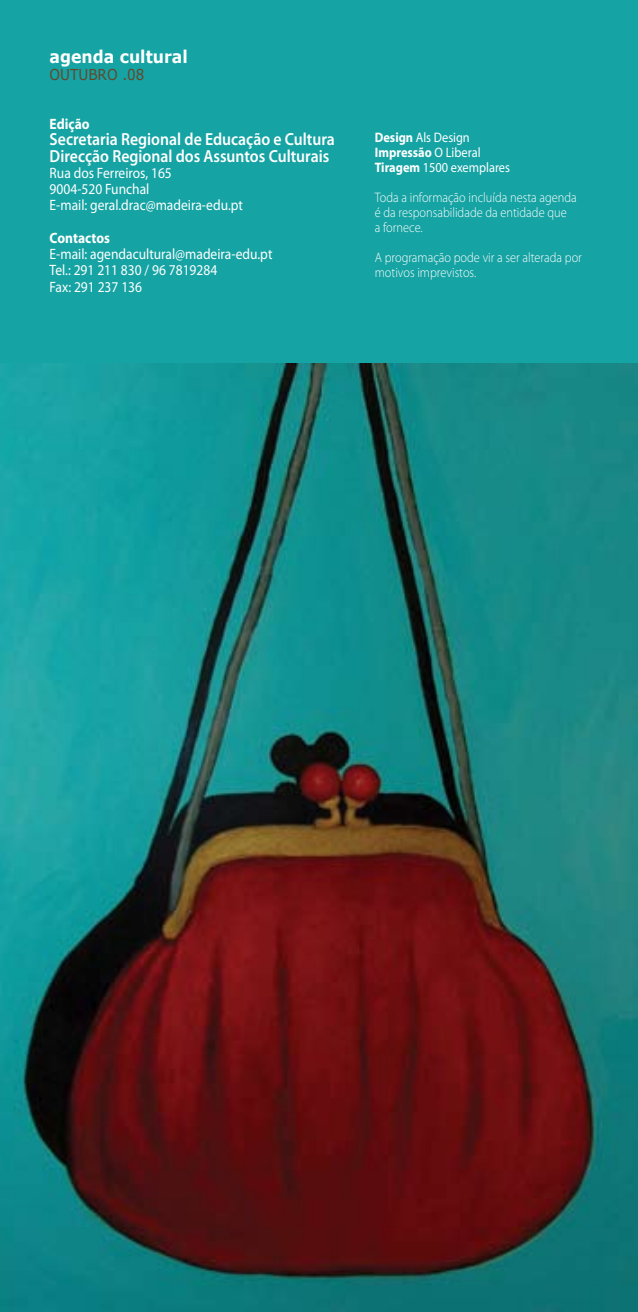
<style>
.page{position:relative;width:638px;height:1312px;background:#fff}
.page>*{position:absolute;margin:0;border:0;box-sizing:border-box;transform-origin:0 0}
.t1{font:600 17.5px/16.2px "Myriad Pro";color:#fff;scale:.9 1}
.t2{font:700 17.5px "Verdana";color:#fff;scale:.9 1}
.t3{font:15px/16.2px "Myriad Pro";color:#fff;scale:.9 1}
.t4{font:700 15px "Myriad Pro";color:#fff;scale:.9 1}
.t5{font:15px "Verdana";color:#66462a;scale:.9 1}
.t6{font:300 13.75px/15px "Myriad Pro";color:#fff;scale:.9 1}
.t7{font:13.75px/15px "Myriad Pro";color:#fff;scale:.9 1}
.s1{font-weight:700}
</style>
<div class="page">
<div style="left:0;top:0;width:638px;height:363px;background:#16a3a3"></div>
<img style="left:0;top:363px;width:638px;height:948px">
<p class="t2" style="left:50px;top:45px;width:155px">agenda cultural</p>
<p class="t5" style="left:50px;top:65px;width:107px">OUTUBRO .08</p>
<p class="t4" style="left:50px;top:114px;width:46px">Edição</p>
<p class="t1" style="left:50px;top:131px;width:318px">Secretaria Regional de Educação e Cultura<br>Direcção Regional dos Assuntos Culturais</p>
<p class="t3" style="left:50px;top:164px;width:216px">Rua dos Ferreiros, 165<br>9004-520 Funchal<br>E-mail: geral.drac@madeira-edu.pt</p>
<p class="t4" style="left:50px;top:228px;width:69px">Contactos</p>
<p class="t3" style="left:50px;top:246px;width:249px">E-mail: agendacultural@madeira-edu.pt<br>Tel.: 291 211 830 / 96 7819284<br>Fax: 291 237 136</p>
<p class="t7" style="left:375px;top:130px;width:152px"><span class="s1">Design</span> Als Design<br><span class="s1">Impressão</span> O Liberal<br><span class="s1">Tiragem</span> 1500 exemplares</p>
<p class="t6" style="left:375px;top:190px;width:226px">Toda a informação incluída nesta agenda é da responsabilidade da entidade que<br>a fornece.</p>
<p class="t6" style="left:375px;top:250px;width:232px">A programação pode vir a ser alterada por motivos imprevistos.</p>
</div>
